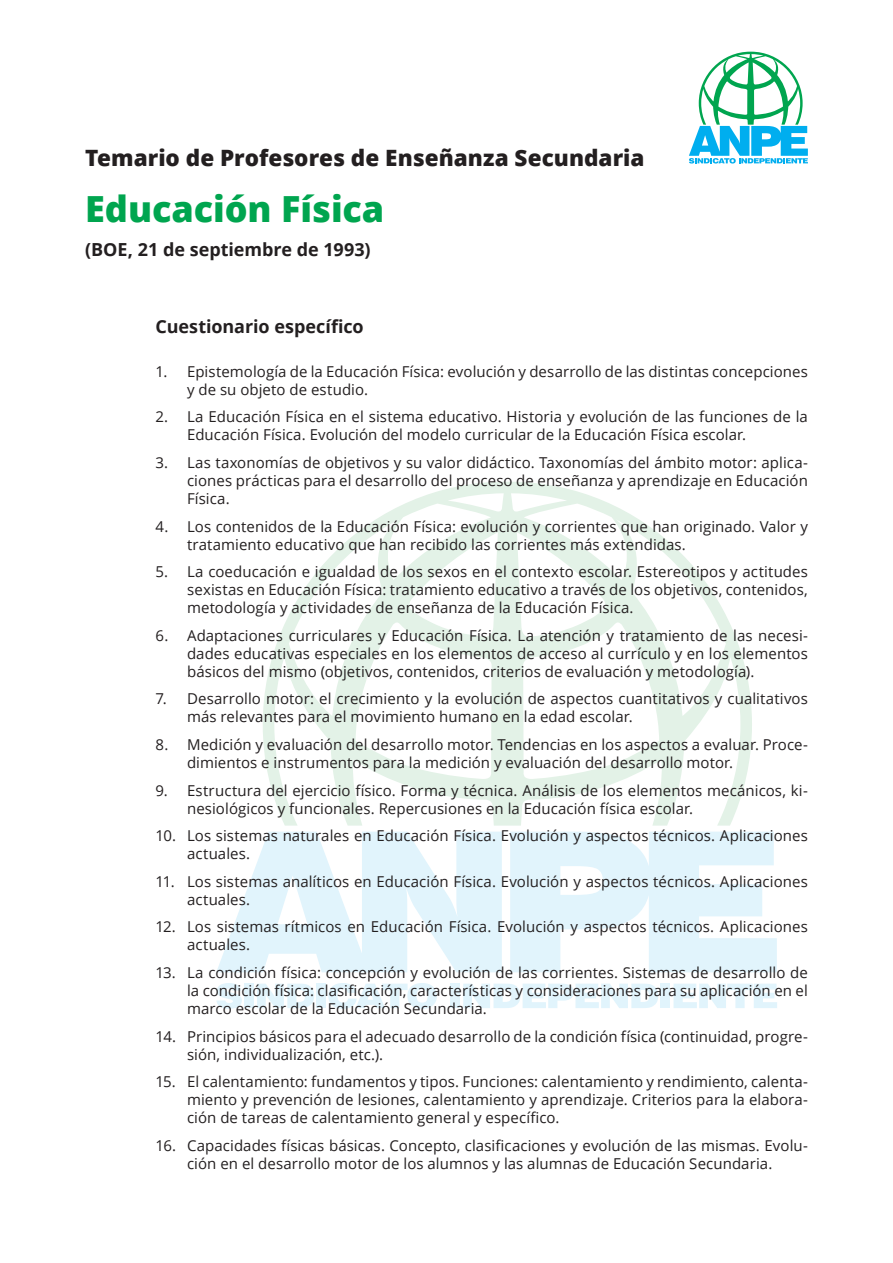
<style>
.page{position:relative;width:893px;height:1263px;background:#fff}
.page>*{position:absolute;margin:0;border:0;box-sizing:border-box;transform-origin:0 0}
.t1{font:800 36px "Open Sans";color:#00a54f}
.t2{font:800 22.5px "Open Sans";color:#231f20}
.t3{font:700 18px "Open Sans";letter-spacing:-.005em;color:#231f20}
.t4{font:15px/18px "Open Sans";letter-spacing:.005em;color:#231f20}
</style>
<div class="page">
<svg style="left:216px;top:983px;width:26px;height:26px"></svg>
<div style="left:244px;top:984px;width:9px;height:24px;background:#e1f4fc"></div>
<svg style="left:257px;top:984px;width:57px;height:24px"></svg>
<div style="left:317px;top:984px;width:9px;height:24px;background:#e1f4fc"></div>
<svg style="left:328px;top:983px;width:109px;height:26px"></svg>
<div style="left:450px;top:984px;width:10px;height:24px;background:#e1f4fc"></div>
<svg style="left:463px;top:984px;width:195px;height:24px"></svg>
<div style="left:661px;top:984px;width:9px;height:24px;background:#e1f4fc"></div>
<svg style="left:673px;top:984px;width:104px;height:24px"></svg>
<svg style="left:216px;top:832px;width:286px;height:140px"></svg>
<svg style="left:510px;top:832px;width:267px;height:140px"></svg>
<svg style="left:263px;top:482px;width:489px;height:344px"></svg>
<svg style="left:689px;top:52px;width:119px;height:112px"></svg>
<p class="t2" style="left:85px;top:141px;width:561px">Temario de Profesores de Enseñanza Secundaria</p>
<p class="t1" style="left:85px;top:182px;width:301px">Educación Física</p>
<p class="t3" style="left:85px;top:237px;width:287px">(BOE, 21 de septiembre de 1993)</p>
<p class="t3" style="left:156px;top:314px;width:210px">Cuestionario específico</p>
<p class="t4" style="left:187px;top:362px;width:622px;text-indent:-32px">1. Epistemología de la Educación Física: evolución y desarrollo de las distintas concepciones y de su objeto de estudio.</p>
<p class="t4" style="left:187px;top:407px;width:622px;text-indent:-32px">2. La Educación Física en el sistema educativo. Historia y evolución de las funciones de la<br>Educación Física. Evolución del modelo curricular de la Educación Física escolar.</p>
<p class="t4" style="left:187px;top:453px;width:622px;text-align:justify;text-indent:-32px">3. Las taxonomías de objetivos y su valor didáctico. Taxonomías del ámbito motor: aplica&shy;ciones prácticas para el desarrollo del proceso de enseñanza y aprendizaje en Educación Física.</p>
<p class="t4" style="left:187px;top:517px;width:622px;text-indent:-32px">4. Los contenidos de la Educación Física: evolución y corrientes que han originado. Valor y tratamiento educativo que han recibido las corrientes más extendidas.</p>
<p class="t4" style="left:187px;top:562px;width:622px;text-align:justify;text-indent:-32px">5. La coeducación e igualdad de los sexos en el contexto escolar. Estereotipos y actitudes sexistas en Educación Física: tratamiento educativo a través de los objetivos, contenidos, metodología y actividades de enseñanza de la Educación Física.</p>
<p class="t4" style="left:187px;top:626px;width:622px;text-align:justify;text-indent:-32px">6. Adaptaciones curriculares y Educación Física. La atención y tratamiento de las necesi&shy;dades educativas especiales en los elementos de acceso al currículo y en los elementos básicos del mismo (objetivos, contenidos, criterios de evaluación y metodología).</p>
<p class="t4" style="left:187px;top:689px;width:622px;text-indent:-32px">7. Desarrollo motor: el crecimiento y la evolución de aspectos cuantitativos y cualitativos más relevantes para el movimiento humano en la edad escolar.</p>
<p class="t4" style="left:187px;top:735px;width:622px;text-indent:-32px">8. Medición y evaluación del desarrollo motor. Tendencias en los aspectos a evaluar. Proce&shy;dimientos e instrumentos para la medición y evaluación del desarrollo motor.</p>
<p class="t4" style="left:187px;top:781px;width:622px;text-indent:-32px">9. Estructura del ejercicio físico. Forma y técnica. Análisis de los elementos mecánicos, ki&shy;nesiológicos y funcionales. Repercusiones en la Educación física escolar.</p>
<p class="t4" style="left:187px;top:826px;width:622px;text-indent:-32px">10. Los sistemas naturales en Educación Física. Evolución y aspectos técnicos. Aplicaciones actuales.</p>
<p class="t4" style="left:187px;top:872px;width:622px;text-indent:-32px">11. Los sistemas analíticos en Educación Física. Evolución y aspectos técnicos. Aplicaciones actuales.</p>
<p class="t4" style="left:187px;top:917px;width:622px;text-indent:-32px">12. Los sistemas rítmicos en Educación Física. Evolución y aspectos técnicos. Aplicaciones actuales.</p>
<p class="t4" style="left:187px;top:963px;width:622px;text-align:justify;text-indent:-32px">13. La condición física: concepción y evolución de las corrientes. Sistemas de desarrollo de la condición física: clasificación, características y consideraciones para su aplicación en el marco escolar de la Educación Secundaria.</p>
<p class="t4" style="left:187px;top:1027px;width:622px;text-indent:-32px">14. Principios básicos para el adecuado desarrollo de la condición física (continuidad, progre&shy;sión, individualización, etc.).</p>
<p class="t4" style="left:187px;top:1072px;width:622px;text-align:justify;text-indent:-32px">15. El calentamiento: fundamentos y tipos. Funciones: calentamiento y rendimiento, calenta&shy;miento y prevención de lesiones, calentamiento y aprendizaje. Criterios para la elabora&shy;ción de tareas de calentamiento general y específico.</p>
<p class="t4" style="left:156px;top:1136px;width:654px;text-align:center">16. Capacidades físicas básicas. Concepto, clasificaciones y evolución de las mismas. Evolu&shy;ción en el desarrollo motor de los alumnos y las alumnas de Educación Secundaria.</p>
</div>
